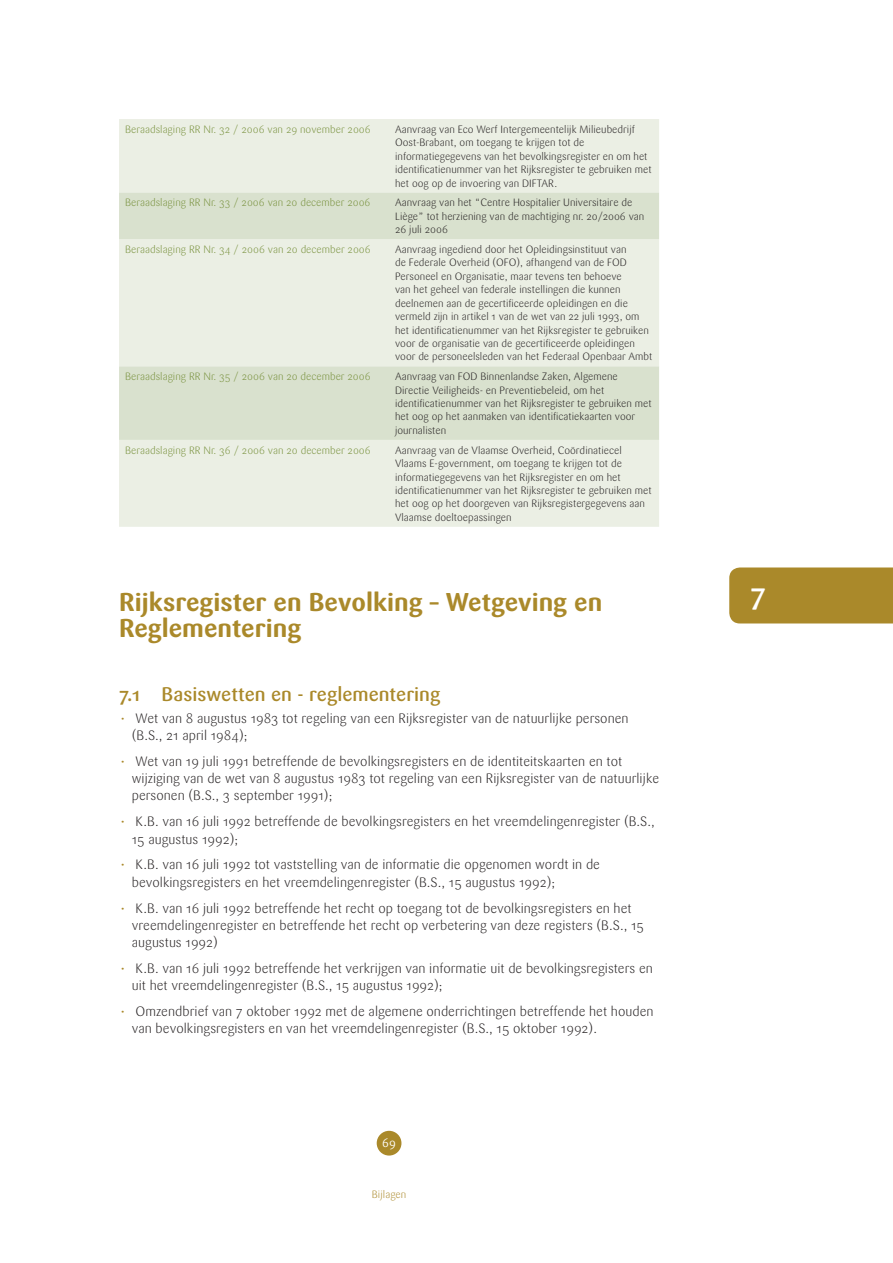
<style>
.page{position:relative;width:893px;height:1263px;background:#fff}
.page>*{position:absolute;margin:0;border:0;box-sizing:border-box;transform-origin:0 0}
.t1{font:500 30px "Sari";color:#fff}
.t2{font:700 25.5px/26px "Sari";color:#aa892a}
.t3{font:500 19.5px "Sari";color:#aa892a}
.t4{font:300 13.5px/17.2px "Sari";color:#231f20}
.t5{font:12px "Sari";color:#fff}
.t6{font:300 10.5px/13.4px "Sari";color:#231f20}
.t7{font:300 10.5px "Sari";color:#77903b}
.t8{font:300 10.5px "Sari";color:#aa892a}
.s1{color:#aa892a}
</style>
<div class="page">
<div style="left:377px;top:1131px;width:24px;height:24px;background:#aa892a;border-radius:50%"></div>
<div style="left:119px;top:119px;width:540px;height:408px;background:#ebefe4"></div>
<svg style="left:119px;top:193px;width:540px;height:247px;background:#e2e8d9"></svg>
<div style="left:729px;top:567px;width:164px;height:56px;background:#aa892a"></div>
<p class="t7" style="left:125px;top:123px;width:247px">Beraadslaging RR Nr. 32 / 2006 van 29 november 2006</p>
<p class="t6" style="left:395px;top:123px;width:258px">Aanvraag van Eco Werf Intergemeentelijk Milieubedrijf Oost-Brabant, om toegang te krijgen tot de informatiegegevens van het bevolkingsregister en om het identificatienummer van het Rijksregister te gebruiken met het oog op de invoering van DIFTAR.</p>
<p class="t7" style="left:125px;top:197px;width:247px">Beraadslaging RR Nr. 33 / 2006 van 20 december 2006</p>
<p class="t6" style="left:395px;top:196px;width:251px">Aanvraag van het “Centre Hospitalier Universitaire de<br>Liège” tot herziening van de machtiging nr. 20/2006 van<br>26 juli 2006</p>
<p class="t7" style="left:125px;top:243px;width:247px">Beraadslaging RR Nr. 34 / 2006 van 20 december 2006</p>
<p class="t6" style="left:395px;top:243px;width:259px">Aanvraag ingediend door het Opleidingsinstituut van<br>de Federale Overheid (OFO), afhangend van de FOD Personeel en Organisatie, maar tevens ten behoeve<br>van het geheel van federale instellingen die kunnen deelnemen aan de gecertificeerde opleidingen en die vermeld zijn in artikel 1 van de wet van 22 juli 1993, om het identificatienummer van het Rijksregister te gebruiken voor de organisatie van de gecertificeerde opleidingen voor de personeelsleden van het Federaal Openbaar Ambt</p>
<p class="t7" style="left:125px;top:371px;width:247px">Beraadslaging RR Nr. 35 / 2006 van 20 december 2006</p>
<p class="t6" style="left:395px;top:370px;width:258px">Aanvraag van FOD Binnenlandse Zaken, Algemene Directie Veiligheids- en Preventiebeleid, om het identificatienummer van het Rijksregister te gebruiken met het oog op het aanmaken van identificatiekaarten voor journalisten</p>
<p class="t7" style="left:125px;top:444px;width:247px">Beraadslaging RR Nr. 36 / 2006 van 20 december 2006</p>
<p class="t6" style="left:395px;top:443px;width:258px">Aanvraag van de Vlaamse Overheid, Coördinatiecel Vlaams E-government, om toegang te krijgen tot de informatiegegevens van het Rijksregister en om het identificatienummer van het Rijksregister te gebruiken met het oog op het doorgeven van Rijksregistergegevens aan Vlaamse doeltoepassingen</p>
<h2 class="t2" style="left:119px;top:589px;width:485px">Rijksregister en Bevolking – Wetgeving en<br>Reglementering</h2>
<h3 class="t3" style="left:119px;top:682px;width:323px">7.1 Basiswetten en - reglementering</h3>
<p class="t4" style="left:132px;top:710px;width:498px;text-indent:-13px"><span class="s1">•</span> Wet van 8 augustus 1983 tot regeling van een Rijksregister van de natuurlijke personen (B.S., 21 april 1984);</p>
<p class="t4" style="left:132px;top:753px;width:529px;text-indent:-13px"><span class="s1">•</span> Wet van 19 juli 1991 betreffende de bevolkingsregisters en de identiteitskaarten en tot wijziging van de wet van 8 augustus 1983 tot regeling van een Rijksregister van de natuurlijke personen (B.S., 3 september 1991);</p>
<p class="t4" style="left:132px;top:813px;width:524px;text-indent:-13px"><span class="s1">•</span> K.B. van 16 juli 1992 betreffende de bevolkingsregisters en het vreemdelingenregister (B.S.,<br>15 augustus 1992);</p>
<p class="t4" style="left:132px;top:856px;width:470px;text-indent:-13px"><span class="s1">•</span> K.B. van 16 juli 1992 tot vaststelling van de informatie die opgenomen wordt in de bevolkingsregisters en het vreemdelingenregister (B.S., 15 augustus 1992);</p>
<p class="t4" style="left:132px;top:899px;width:514px;text-indent:-13px"><span class="s1">•</span> K.B. van 16 juli 1992 betreffende het recht op toegang tot de bevolkingsregisters en het vreemdelingenregister en betreffende het recht op verbetering van deze registers (B.S., 15 augustus 1992)</p>
<p class="t4" style="left:132px;top:960px;width:523px;text-indent:-13px"><span class="s1">•</span> K.B. van 16 juli 1992 betreffende het verkrijgen van informatie uit de bevolkingsregisters en uit het vreemdelingenregister (B.S., 15 augustus 1992);</p>
<p class="t4" style="left:132px;top:1003px;width:523px;text-indent:-13px"><span class="s1">•</span> Omzendbrief van 7 oktober 1992 met de algemene onderrichtingen betreffende het houden van bevolkingsregisters en van het vreemdelingenregister (B.S., 15 oktober 1992).</p>
<p class="t5" style="left:382px;top:1135px;width:15px">69</p>
<p class="t8" style="left:372px;top:1188px;width:36px">Bijlagen</p>
<h1 class="t1" style="left:751px;top:576px;width:17px">7</h1>
</div>
